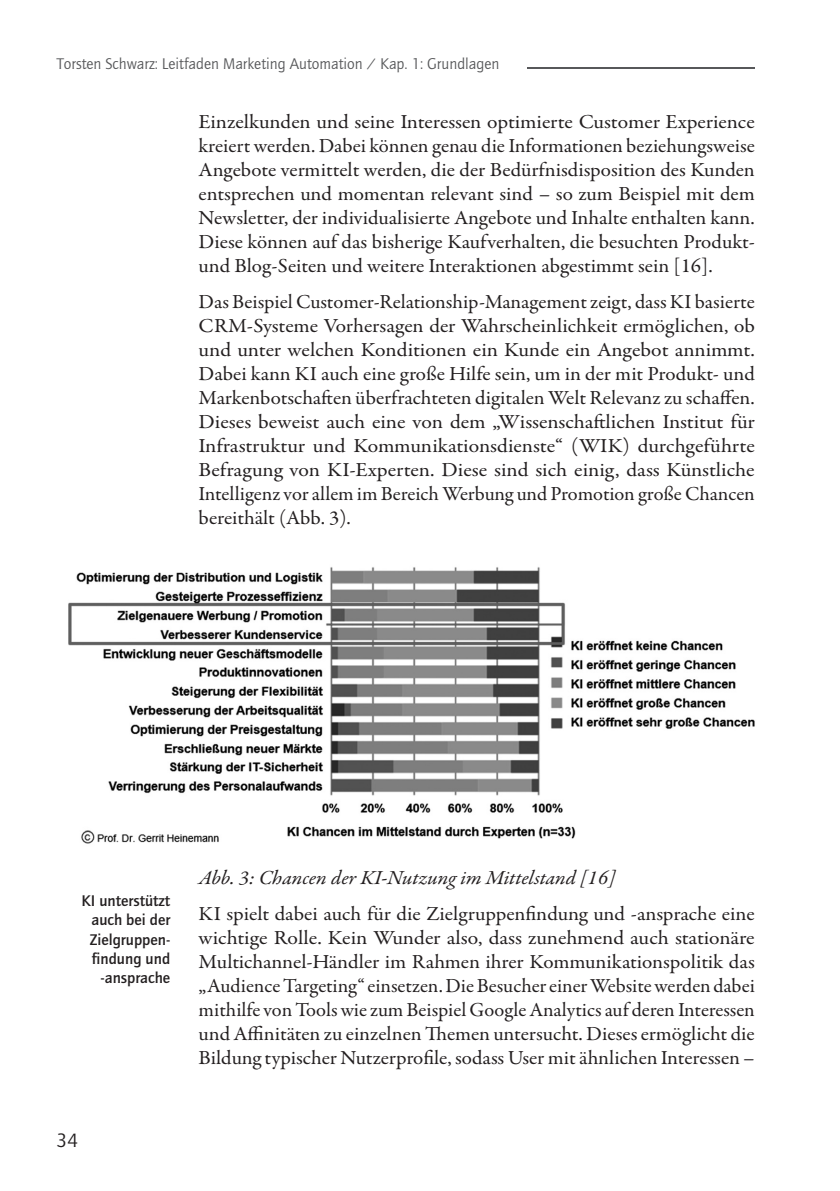
<style>
.page{position:relative;width:840px;height:1191px;background:#fff}
.page>*{position:absolute;margin:0;border:0;box-sizing:border-box;transform-origin:0 0}
.BODY-GARAMOND-Pro-10{font:20px/24px "Garamond Premr Pro";letter-spacing:-.005em;color:#231f20;text-align:justify}
.BODY-GARAMOND-Pro-10-2{font:20px/24px "Garamond Premr Pro";letter-spacing:-.005em;color:#231f20;text-align:justify;scale:1.06 1}
.BODY-GARAMOND-Pro-10-3{font:20px/24px "Garamond Premr Pro";letter-spacing:-.005em;color:#231f20;text-align:justify;scale:1.07 1}
.BODY-GARAMOND-Pro-10-4{font:italic 20px "Garamond Premr Pro";letter-spacing:-.005em;color:#231f20;scale:1.05 1}
.t1{font:20px "Quay Sans";color:#231f20}
.t2{font:16px "Quay Sans";color:#57585a}
.MARGINALIE{font:500 16px/19.2px "Quay Sans EF";color:#231f20;text-align:right}
</style>
<div class="page">
<img style="left:68px;top:567px;width:687px;height:277px">
<hr style="left:527px;top:67px;width:227px;height:2px;background:#57585a">
<p class="t2" style="left:57px;top:55px;width:444px">Torsten Schwarz: Leitfaden Marketing Automation / Kap. 1: Grundlagen</p>
<p class="BODY-GARAMOND-Pro-10-3" style="left:198px;top:110px;width:521px">Einzelkunden und seine Interessen optimierte Customer Experience kreiert werden. Dabei können genau die Informationen beziehungsweise Angebote vermittelt werden, die der Bedürfnisdisposition des Kunden entsprechen und momentan relevant sind – so zum Beispiel mit dem Newsletter, der individualisierte Angebote und Inhalte enthalten kann.<br>Diese können auf das bisherige Kaufverhalten, die besuchten Produkt&shy;und Blog-Seiten und weitere Interaktionen abgestimmt sein [16].</p>
<p class="BODY-GARAMOND-Pro-10" style="left:198px;top:290px;width:557px">Das Beispiel Customer-Relationship-Management zeigt, dass KI basierte CRM-Systeme Vorhersagen der Wahrscheinlichkeit ermöglichen, ob und unter welchen Konditionen ein Kunde ein Angebot annimmt.<br>Dabei kann KI auch eine große Hilfe sein, um in der mit Produkt- und Markenbotschaften überfrachteten digitalen Welt Relevanz zu schaffen.<br>Dieses beweist auch eine von dem „Wissenschaftlichen Institut für Infrastruktur und Kommunikationsdienste“ (WIK) durchgeführte Befragung von KI-Experten. Diese sind sich einig, dass Künstliche Intelligenz vor allem im Bereich Werbung und Promotion große Chancen bereithält (Abb. 3).</p>
<p class="MARGINALIE" style="left:81px;top:891px;width:90px">KI unterstützt auch bei der<br>Zielgruppen&shy;findung und -ansprache</p>
<p class="t1" style="left:57px;top:1129px;width:23px">34</p>
<p class="BODY-GARAMOND-Pro-10-4" style="left:198px;top:865px;width:398px">Abb. 3: Chancen der KI-Nutzung im Mittelstand [16]</p>
<p class="BODY-GARAMOND-Pro-10-2" style="left:198px;top:902px;width:526px">KI spielt dabei auch für die Zielgruppenfindung und -ansprache eine wichtige Rolle. Kein Wunder also, dass zunehmend auch stationäre Multichannel-Händler im Rahmen ihrer Kommunikationspolitik das „Audience Targeting“ einsetzen. Die Besucher einer Website werden dabei mithilfe von Tools wie zum Beispiel Google Analytics auf deren Interessen und Affinitäten zu einzelnen Themen untersucht. Dieses ermöglicht die Bildung typischer Nutzerprofile, sodass User mit ähnlichen Interessen –</p>
</div>
